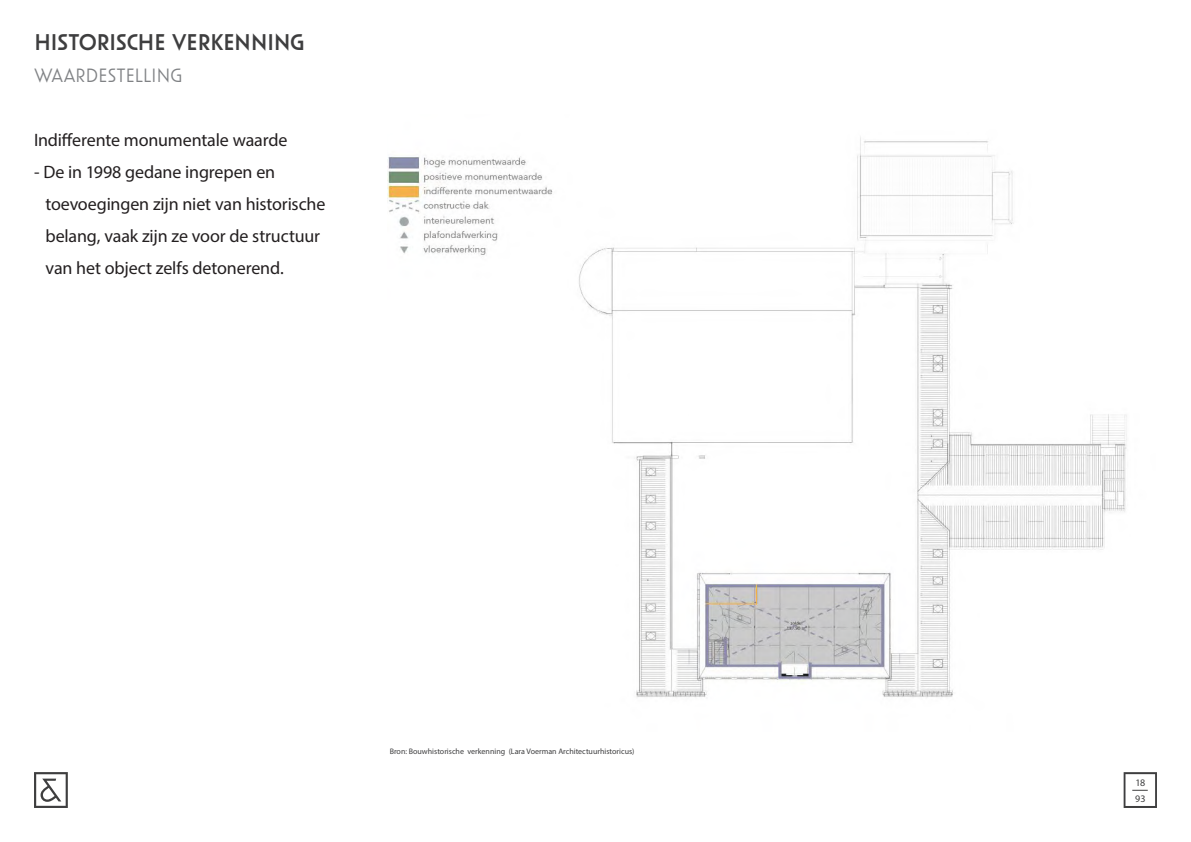
<style>
.page{position:relative;width:1191px;height:842px;background:#fff}
.page>*{position:absolute;margin:0;border:0;box-sizing:border-box;transform-origin:0 0}
._1-Titels_WEL_in_inh{font:26px "Oskar One";letter-spacing:-.025em;color:#3e3e3f}
._1-Subtitels_WEL_in{font:300 22px "Oskar One";letter-spacing:-.03em;color:#808285}
._2-tekst_10_book{font:18px "Myriad Pro";letter-spacing:-.01em;color:#231f20}
.t1{font:10px/15.9px "Myriad Pro";color:#3e3e3f}
._3-onderschrift_8_bo{font:8px "Myriad Pro";color:#3e3e3f}
</style>
<div class="page">
<img style="left:388px;top:137px;width:739px;height:560px">
<svg style="left:1123px;top:772px;width:34px;height:36px"></svg>
<svg style="left:34px;top:772px;width:34px;height:36px"></svg>
<p class="_1-Titels_WEL_in_inh" style="left:34px;top:28px;width:273px">HISTORISCHE VERKENNING</p>
<p class="_1-Subtitels_WEL_in" style="left:34px;top:64px;width:150px">WAARDESTELLING</p>
<p class="_2-tekst_10_book" style="left:34px;top:129px;width:255px">Indifferente monumentale waarde</p>
<p class="_2-tekst_10_book" style="left:34px;top:161px;width:243px">- De in 1998 gedane ingrepen en</p>
<p class="_2-tekst_10_book" style="left:45px;top:193px;width:281px">toevoegingen zijn niet van historische</p>
<p class="_2-tekst_10_book" style="left:45px;top:225px;width:276px">belang, vaak zijn ze voor de structuur</p>
<p class="_2-tekst_10_book" style="left:45px;top:257px;width:240px">van het object zelfs detonerend.</p>
<p class="_3-onderschrift_8_bo" style="left:390px;top:746px;width:246px">Bron: Bouwhistorische verkenning (Lara Voerman Architectuurhistoricus)</p>
<p class="t1" style="left:1135px;top:774px;width:12px">18<br>93</p>
</div>
